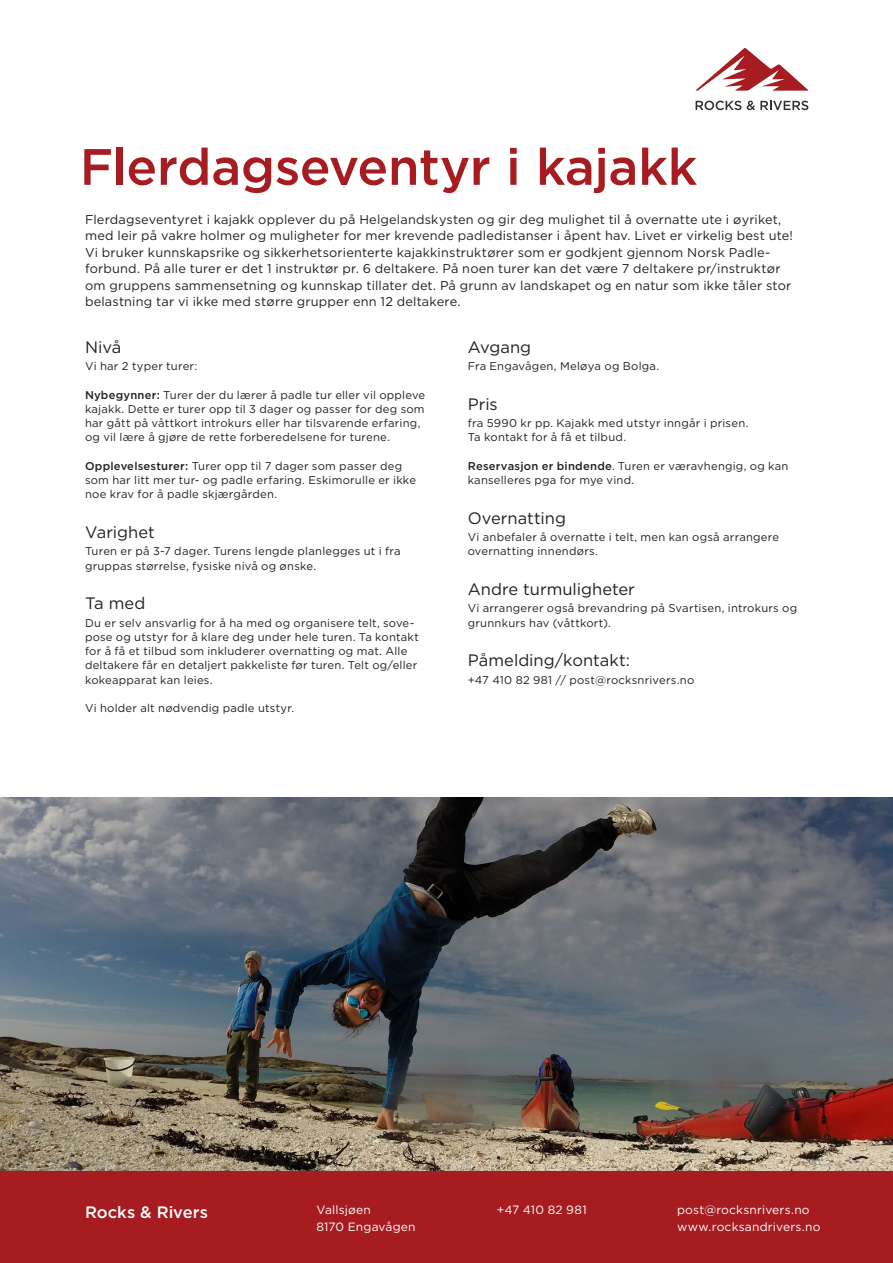
<style>
.page{position:relative;width:893px;height:1263px;background:#fff}
.page>*{position:absolute;margin:0;border:0;box-sizing:border-box;transform-origin:0 0}
.t1{font:500 51px "Gotham HTF";letter-spacing:-.01em;color:#a71c20}
.t2{font:16.5px "Gotham HTF";color:#231f20}
.t3{font:500 16.5px "Gotham HTF";letter-spacing:.005em;color:#fff}
.t4{font:12.75px/16.5px "Gotham HTF";letter-spacing:.015em;color:#231f20}
.t5{font:12px/16.5px "Gotham HTF";letter-spacing:.015em;color:#fff}
.t6{font:11.25px/14.2px "Gotham HTF";letter-spacing:.02em;color:#231f20}
.s1{font-weight:500}
</style>
<div class="page">
<svg style="left:696px;top:101px;width:45px;height:9px"></svg>
<svg style="left:747px;top:101px;width:61px;height:9px"></svg>
<svg style="left:696px;top:48px;width:112px;height:43px"></svg>
<div style="left:0;top:1170px;width:893px;height:93px;background:#a71c20"></div>
<img style="left:0;top:798px;width:893px;height:372px">
<h1 class="t1" style="left:80px;top:138px;width:619px">Flerdagseventyr i kajakk</h1>
<p class="t4" style="left:85px;top:211px;width:709px">Flerdagseventyret i kajakk opplever du på Helgelandskysten og gir deg mulighet til å overnatte ute i øyriket, med leir på vakre holmer og muligheter for mer krevende padledistanser i åpent hav. Livet er virkelig best ute!<br>Vi bruker kunnskapsrike og sikkerhetsorienterte kajakkinstruktører som er godkjent gjennom Norsk Padle&shy;forbund. På alle turer er det 1 instruktør pr. 6 deltakere. På noen turer kan det være 7 deltakere pr/instruktør om gruppens sammensetning og kunnskap tillater det. På grunn av landskapet og en natur som ikke tåler stor belastning tar vi ikke med større grupper enn 12 deltakere.</p>
<h2 class="t2" style="left:85px;top:338px;width:38px">Nivå</h2>
<p class="t6" style="left:85px;top:359px;width:114px">Vi har 2 typer turer:</p>
<p class="t6" style="left:85px;top:387px;width:342px"><span class="s1">Nybegynner:</span> Turer der du lærer å padle tur eller vil oppleve kajakk. Dette er turer opp til 3 dager og passer for deg som har gått på våttkort introkurs eller har tilsvarende erfaring, og vil lære å gjøre de rette forberedelsene for turene.</p>
<p class="t6" style="left:85px;top:459px;width:332px"><span class="s1">Opplevelsesturer:</span> Turer opp til 7 dager som passer deg som har litt mer tur- og padle erfaring. Eskimorulle er ikke noe krav for å padle skjærgården.</p>
<h2 class="t2" style="left:85px;top:523px;width:71px">Varighet</h2>
<p class="t6" style="left:85px;top:544px;width:317px">Turen er på 3-7 dager. Turens lengde planlegges ut i fra gruppas størrelse, fysiske nivå og ønske.</p>
<h2 class="t2" style="left:85px;top:594px;width:62px">Ta med</h2>
<p class="t6" style="left:85px;top:615px;width:335px">Du er selv ansvarlig for å ha med og organisere telt, sove&shy;pose og utstyr for å klare deg under hele turen. Ta kontakt for å få et tilbud som inkluderer overnatting og mat. Alle deltakere får en detaljert pakkeliste før turen. Telt og/eller kokeapparat kan leies.</p>
<p class="t6" style="left:85px;top:701px;width:211px">Vi holder alt nødvendig padle utstyr.</p>
<h2 class="t2" style="left:468px;top:338px;width:65px">Avgang</h2>
<p class="t6" style="left:468px;top:359px;width:193px">Fra Engavågen, Meløya og Bolga.</p>
<h2 class="t2" style="left:468px;top:395px;width:32px">Pris</h2>
<p class="t6" style="left:468px;top:416px;width:282px">fra 5990 kr pp. Kajakk med utstyr inngår i prisen.<br>Ta kontakt for å få et tilbud.</p>
<p class="t6" style="left:468px;top:459px;width:322px"><span class="s1">Reservasjon er bindende</span>. Turen er væravhengig, og kan kanselleres pga for mye vind.</p>
<h2 class="t2" style="left:468px;top:509px;width:100px">Overnatting</h2>
<p class="t6" style="left:468px;top:530px;width:313px">Vi anbefaler å overnatte i telt, men kan også arrangere overnatting innendørs.</p>
<h2 class="t2" style="left:468px;top:580px;width:169px">Andre turmuligheter</h2>
<p class="t6" style="left:468px;top:601px;width:331px">Vi arrangerer også brevandring på Svartisen, introkurs og grunnkurs hav (våttkort).</p>
<h2 class="t2" style="left:468px;top:651px;width:164px">Påmelding/kontakt:</h2>
<p class="t6" style="left:468px;top:672px;width:228px">+47 410 82 981 // post@rocksnrivers.no</p>
<h2 class="t3" style="left:85px;top:1202px;width:124px">Rocks &amp; Rivers</h2>
<p class="t5" style="left:316px;top:1201px;width:101px">Vallsjøen<br>8170 Engavågen</p>
<p class="t5" style="left:497px;top:1201px;width:91px">+47 410 82 981</p>
<p class="t5" style="left:677px;top:1201px;width:145px">post@rocksnrivers.no www.rocksandrivers.no</p>
</div>
